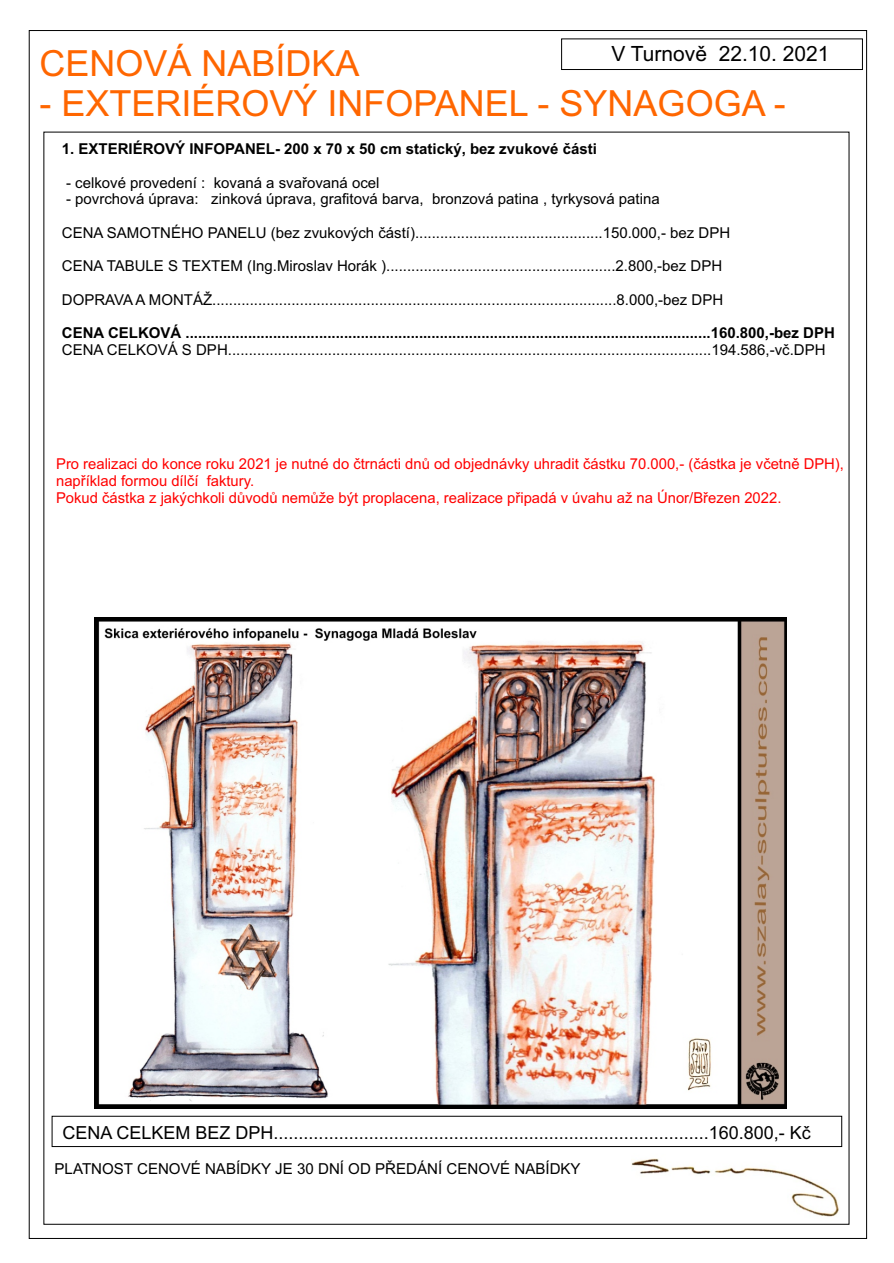
<style>
.page{position:relative;width:894px;height:1263px;background:#fff}
.page>*{position:absolute;margin:0;border:0;box-sizing:border-box;transform-origin:0 0}
.t1{font:36px "Arial";color:#f60}
.t2{font:21px "Arial";color:#000}
.t3{font:18px "Arial";color:#000}
.t4{font:15.15px "Arial";color:#000}
.t5{font:15px "Arial";color:#000}
.t6{font:15px/16.8px "Arial";color:#f00}
.t7{font:700 15px "Arial";color:#000}
</style>
<div class="page">
<img style="left:28px;top:30px;width:840px;height:1209px">
<div style="left:561px;top:39px;width:302px;height:31px;border:1px solid #000"></div>
<div style="left:52px;top:1116px;width:790px;height:31px;border:1px solid #000"></div>
<img style="left:631px;top:1153px;width:213px;height:69px">
<img style="left:95px;top:618px;width:692px;height:491px">
<h1 class="t1" style="left:40px;top:50px;width:322px">CENOVÁ NABÍDKA</h1>
<h1 class="t1" style="left:40px;top:90px;width:748px">- EXTERIÉROVÝ INFOPANEL - SYNAGOGA -</h1>
<h2 class="t2" style="left:611px;top:46px;width:220px">V Turnovì 22.10. 2021</h2>
<p class="t7" style="left:62px;top:143px;width:536px">1. EXTERIÉROVÝ INFOPANEL- 200 x 70 x 50 cm statický, bez zvukové èásti</p>
<p class="t5" style="left:66px;top:177px;width:315px">- celkové provedení : kovaná a svaøovaná ocel</p>
<p class="t5" style="left:66px;top:193px;width:595px">- povrchová úprava: zinková úprava, grafitová barva, bronzová patina , tyrkysová patina</p>
<p class="t5" style="left:62px;top:227px;width:670px">CENA SAMOTNÉHO PANELU (bez zvukových èástí).............................................150.000,- bez DPH</p>
<p class="t5" style="left:62px;top:260px;width:662px">CENA TABULE S TEXTEM (Ing.Miroslav Horák ).......................................................2.800,-bez DPH</p>
<p class="t5" style="left:62px;top:294px;width:663px">DOPRAVA A MONTÁŽ.................................................................................................8.000,-bez DPH</p>
<p class="t7" style="left:62px;top:327px;width:774px">CENA CELKOVÁ ..............................................................................................................................160.800,-bez DPH</p>
<p class="t5" style="left:62px;top:344px;width:765px">CENA CELKOVÁ S DPH....................................................................................................................194.586,-vè.DPH</p>
<p class="t6" style="left:56px;top:457px;width:789px">Pro realizaci do konce roku 2021 je nutné do ètrnácti dnù od objednávky uhradit èástku 70.000,- (èástka je vèetnì DPH), napøíklad formou dílèí faktury.<br>Pokud èástka z jakýchkoli dùvodù nemùže být proplacena, realizace pøipadá v úvahu až na Únor/Bøezen 2022.</p>
<p class="t3" style="left:63px;top:1126px;width:750px">CENA CELKEM BEZ DPH.......................................................................................160.800,- Kè</p>
<p class="t4" style="left:55px;top:1163px;width:528px">PLATNOST CENOVÉ NABÍDKY JE 30 DNÍ OD PØEDÁNÍ CENOVÉ NABÍDKY</p>
</div>
